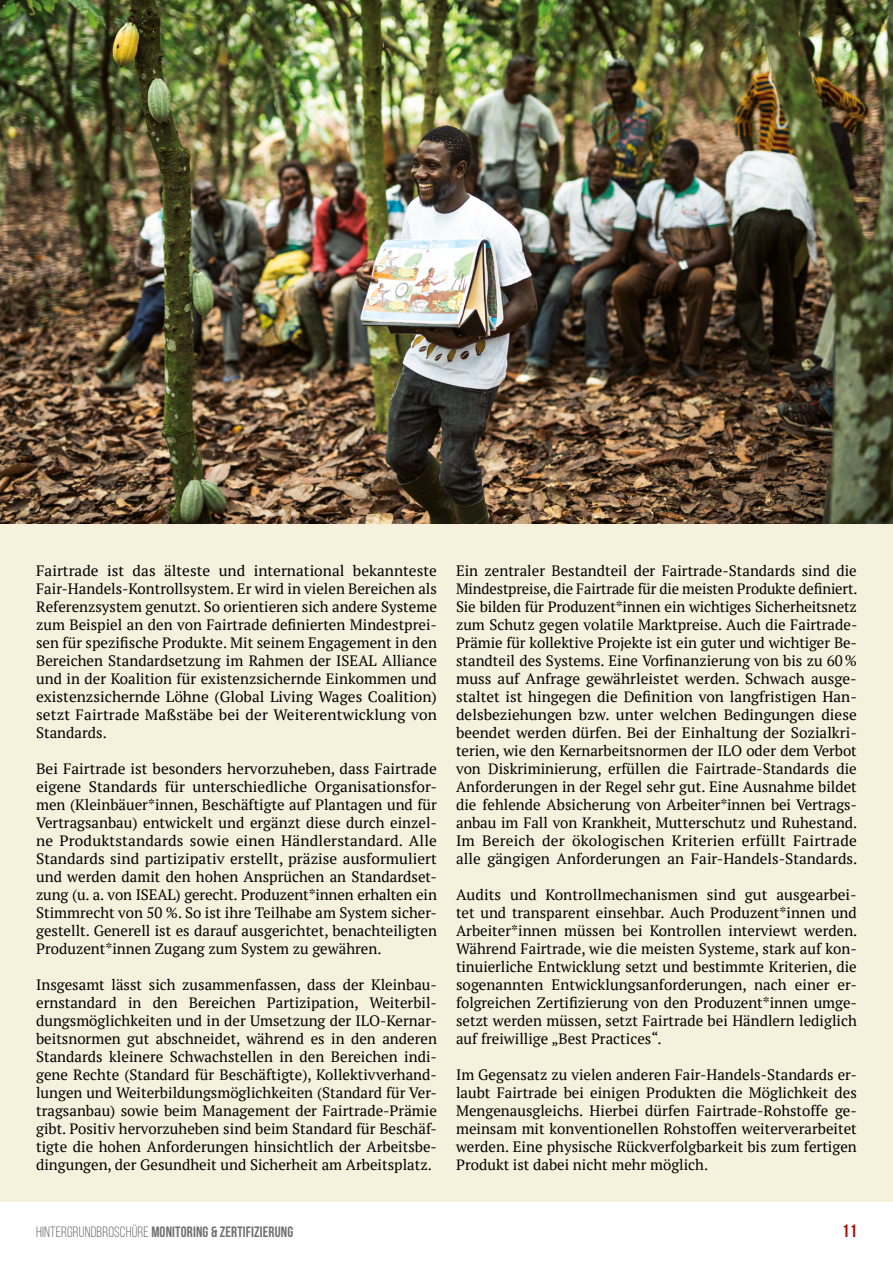
<style>
.page{position:relative;width:893px;height:1263px;background:#fff}
.page>*{position:absolute;margin:0;border:0;box-sizing:border-box;transform-origin:0 0}
.t1{font:18px "Bebas Neue";color:#a11007}
.t2{font:15px/18px "PT Serif";color:#000;text-align:justify}
.t3{font:15px "Bebas Neue";letter-spacing:.01em;color:#706f6f}
.s1{font-style:inherit}
</style>
<div class="page">
<div style="left:0;top:0;width:893px;height:1201px;background:#f5f1dd"></div>
<img style="left:0;top:0;width:893px;height:523px">
<p class="t2" style="left:36px;top:562px;width:402px">Fairtrade ist das älteste und international bekannteste Fair-Handels-Kontrollsystem. Er wird in vielen Bereichen als Referenzsystem genutzt. So orientieren sich andere Systeme zum Beispiel an den von Fairtrade definierten Mindestprei&shy;sen für spezifische Produkte. Mit seinem Engagement in den Bereichen Standardsetzung im Rahmen der ISEAL Alliance und in der Koalition für existenzsichernde Einkommen und existenzsichernde Löhne (Global Living Wages Coalition) setzt Fairtrade Maßstäbe bei der Weiterentwicklung von Standards.</p>
<p class="t2" style="left:36px;top:760px;width:402px">Bei Fairtrade ist besonders hervorzuheben, dass Fairtrade eigene Standards für unterschiedliche Organisationsfor&shy;men (Kleinbäuer*innen, Beschäftigte auf Plantagen und für Vertragsanbau) entwickelt und ergänzt diese durch einzel&shy;ne Produktstandards sowie einen Händlerstandard. Alle Standards sind partizipativ erstellt, präzise ausformuliert und werden damit den hohen Ansprüchen an Standardset&shy;zung (u. a. von ISEAL) gerecht. Produzent*innen erhalten ein Stimmrecht von 50 %. So ist ihre Teilhabe am System sicher&shy;gestellt. Generell ist es darauf ausgerichtet, benachteiligten Produzent*innen Zugang zum System zu gewähren.</p>
<p class="t2" style="left:36px;top:976px;width:402px">Insgesamt lässt sich zusammenfassen, dass der Kleinbau&shy;ernstandard in den Bereichen Partizipation, Weiterbil&shy;dungsmöglichkeiten und in der Umsetzung der ILO-Kernar&shy;beitsnormen gut abschneidet, während es in den anderen Standards kleinere Schwachstellen in den Bereichen indi&shy;gene Rechte (Standard für Beschäftigte), Kollektivverhand&shy;lungen und Weiterbildungsmöglichkeiten (Standard für Ver&shy;tragsanbau) sowie beim Management der Fairtrade-Prämie gibt. Positiv hervorzuheben sind beim Standard für Beschäf&shy;tigte die hohen Anforderungen hinsichtlich der Arbeitsbe&shy;dingungen, der Gesundheit und Sicherheit am Arbeitsplatz.</p>
<p class="t2" style="left:456px;top:562px;width:403px">Ein zentraler Bestandteil der Fairtrade-Standards sind die Mindestpreise, die Fairtrade für die meisten Produkte definiert.<br>Sie bilden für Produzent*innen ein wichtiges Sicherheitsnetz zum Schutz gegen volatile Marktpreise. Auch die Fairtrade-Prämie für kollektive Projekte ist ein guter und wichtiger Be&shy;standteil des Systems. Eine Vorfinanzierung von bis zu 60% muss auf Anfrage gewährleistet werden. Schwach ausge&shy;staltet ist hingegen die Definition von langfristigen Han&shy;delsbeziehungen bzw. unter welchen Bedingungen diese beendet werden dürfen. Bei der Einhaltung der Sozialkri&shy;terien, wie den Kernarbeitsnormen der ILO oder dem Verbot von Diskriminierung, erfüllen die Fairtrade-Standards die Anforderungen in der Regel sehr gut. Eine Ausnahme bildet die fehlende Absicherung von Arbeiter*innen bei Vertrags&shy;anbau im Fall von Krankheit, Mutterschutz und Ruhestand.<br>Im Bereich der ökologischen Kriterien erfüllt Fairtrade alle gängigen Anforderungen an Fair-Handels-Standards.</p>
<p class="t2" style="left:456px;top:886px;width:403px">Audits und Kontrollmechanismen sind gut ausgearbei&shy;tet und transparent einsehbar. Auch Produzent*innen und Arbeiter*innen müssen bei Kontrollen interviewt werden.<br>Während Fairtrade, wie die meisten Systeme, stark auf kon&shy;tinuierliche Entwicklung setzt und bestimmte Kriterien, die sogenannten Entwicklungsanforderungen, nach einer er&shy;folgreichen Zertifizierung von den Produzent*innen umge&shy;setzt werden müssen, setzt Fairtrade bei Händlern lediglich auf freiwillige „Best Practices“.</p>
<p class="t2" style="left:456px;top:1066px;width:402px">Im Gegensatz zu vielen anderen Fair-Handels-Standards er&shy;laubt Fairtrade bei einigen Produkten die Möglichkeit des Mengenausgleichs. Hierbei dürfen Fairtrade-Rohstoffe ge&shy;meinsam mit konventionellen Rohstoffen weiterverarbeitet werden. Eine physische Rückverfolgbarkeit bis zum fertigen Produkt ist dabei nicht mehr möglich.</p>
<p class="t3" style="left:36px;top:1224px;width:259px"><span class="s1">HINTERGRUNDBROSCHÜRE</span> MONITORING &amp; ZERTIFIZIERUNG</p>
<p class="t1" style="left:842px;top:1221px;width:16px">11</p>
</div>
